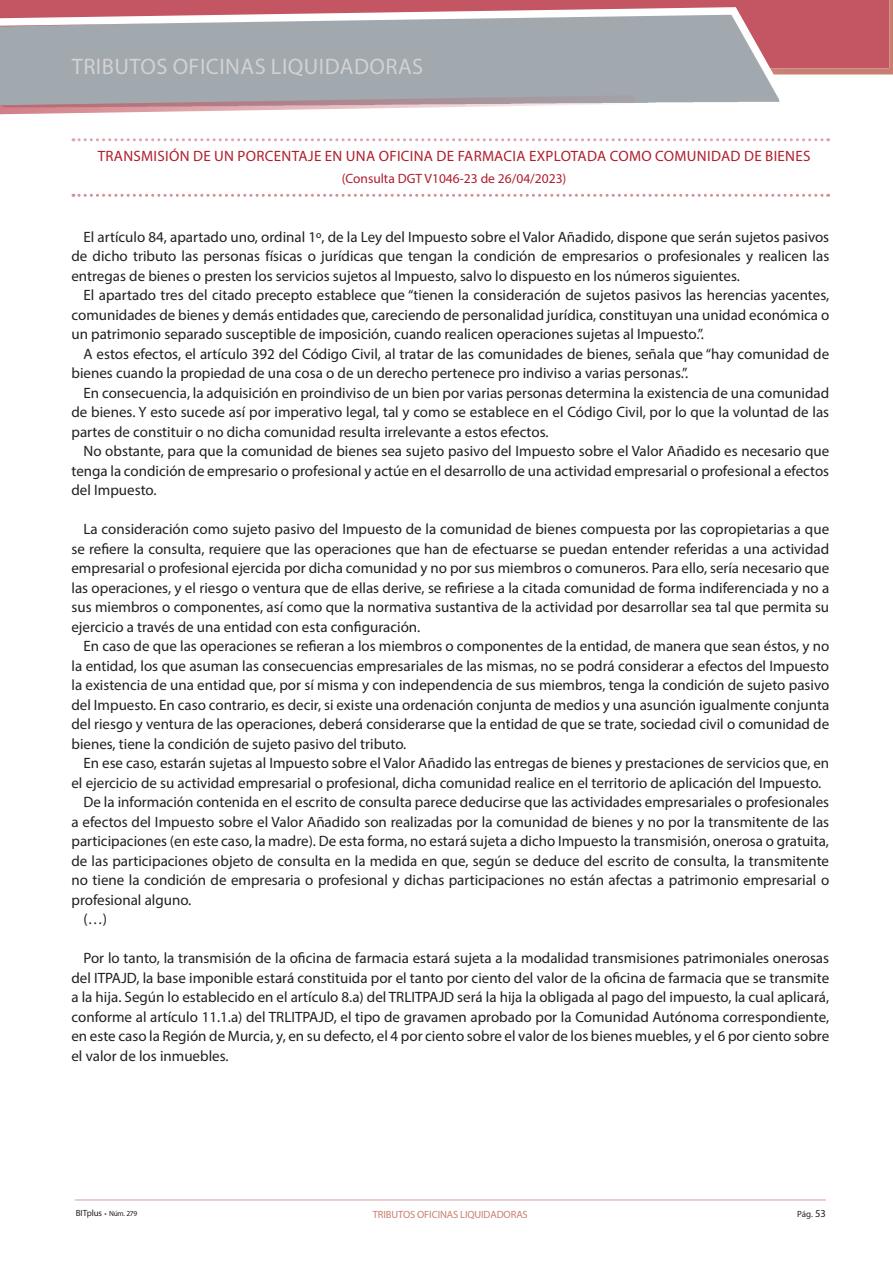
<style>
.page{position:relative;width:893px;height:1263px;background:#fff}
.page>*{position:absolute;margin:0;border:0;box-sizing:border-box;transform-origin:0 0}
.t1{font:22.5px "Myriad Pro";letter-spacing:.02em;color:#d1d2d2}
.BT_New_-_Parrafo_2ºy{font:15px/19.5px "Myriad Pro";color:#231f20;text-align:justify}
.BTNew_-_OOLL_-_Ladil{font:15px "Myriad Pro";letter-spacing:.02em;color:#af1e2d}
.BT_New_-_Ladillo_2{font:13.5px "Myriad Pro";color:#af1e2d}
.t2{font:10.5px "Myriad Pro";letter-spacing:-.01em;color:#c97f70}
.t3{font:9px "Myriad Pro";color:#231f20}
.t4{font:7.5px "Myriad Pro";letter-spacing:-.03em;color:#231f20}
.s1{font-size:9px}
.s2{font-size:10.5px}
</style>
<div class="page">
<svg style="left:0;top:0;width:893px;height:75px;background:#c45b64"></svg>
<hr style="left:75px;top:1199px;width:751px;height:2px;background:#e7bcc0">
<svg style="left:198px;top:1px;width:403px;height:2px"></svg>
<svg style="left:0;top:3px;width:793px;height:100px;background:#ada4aa"></svg>
<svg style="left:0;top:94px;width:637px;height:21px"></svg>
<svg style="left:764px;top:79px;width:28px;height:24px"></svg>
<svg style="left:73px;top:138px;width:756px;height:3px"></svg>
<svg style="left:73px;top:194px;width:756px;height:3px"></svg>
<h1 class="t1" style="left:72px;top:52px;width:353px">TRIBUTOS OFICINAS LIQUIDADORAS</h1>
<p class="BTNew_-_OOLL_-_Ladil" style="left:98px;top:146px;width:714px">TRANSMISIÓN DE UN PORCENTAJE EN UNA OFICINA DE FARMACIA EXPLOTADA COMO COMUNIDAD DE BIENES</p>
<p class="BT_New_-_Ladillo_2" style="left:342px;top:170px;width:226px">(Consulta DGT V1046-23 de 26/04/2023)</p>
<p class="BT_New_-_Parrafo_2ºy" style="left:71px;top:227px;width:759px;text-indent:12px">El artículo 84, apartado uno, ordinal 1º, de la Ley del Impuesto sobre el Valor Añadido, dispone que serán sujetos pasivos de dicho tributo las personas físicas o jurídicas que tengan la condición de empresarios o profesionales y realicen las entregas de bienes o presten los servicios sujetos al Impuesto, salvo lo dispuesto en los números siguientes.</p>
<p class="BT_New_-_Parrafo_2ºy" style="left:71px;top:285px;width:759px;text-indent:12px">El apartado tres del citado precepto establece que “tienen la consideración de sujetos pasivos las herencias yacentes, comunidades de bienes y demás entidades que, careciendo de personalidad jurídica, constituyan una unidad económica o un patrimonio separado susceptible de imposición, cuando realicen operaciones sujetas al Impuesto.”.</p>
<p class="BT_New_-_Parrafo_2ºy" style="left:71px;top:344px;width:759px;text-indent:12px">A estos efectos, el artículo 392 del Código Civil, al tratar de las comunidades de bienes, señala que “hay comunidad de bienes cuando la propiedad de una cosa o de un derecho pertenece pro indiviso a varias personas.”.</p>
<p class="BT_New_-_Parrafo_2ºy" style="left:71px;top:383px;width:759px;text-indent:12px">En consecuencia, la adquisición en proindiviso de un bien por varias personas determina la existencia de una comunidad de bienes. Y esto sucede así por imperativo legal, tal y como se establece en el Código Civil, por lo que la voluntad de las partes de constituir o no dicha comunidad resulta irrelevante a estos efectos.</p>
<p class="BT_New_-_Parrafo_2ºy" style="left:71px;top:441px;width:759px;text-indent:12px">No obstante, para que la comunidad de bienes sea sujeto pasivo del Impuesto sobre el Valor Añadido es necesario que tenga la condición de empresario o profesional y actúe en el desarrollo de una actividad empresarial o profesional a efectos del Impuesto.</p>
<p class="BT_New_-_Parrafo_2ºy" style="left:71px;top:519px;width:759px;text-indent:12px">La consideración como sujeto pasivo del Impuesto de la comunidad de bienes compuesta por las copropietarias a que se refiere la consulta, requiere que las operaciones que han de efectuarse se puedan entender referidas a una actividad empresarial o profesional ejercida por dicha comunidad y no por sus miembros o comuneros. Para ello, sería necesario que las operaciones, y el riesgo o ventura que de ellas derive, se refiriese a la citada comunidad de forma indiferenciada y no a sus miembros o componentes, así como que la normativa sustantiva de la actividad por desarrollar sea tal que permita su ejercicio a través de una entidad con esta configuración.</p>
<p class="BT_New_-_Parrafo_2ºy" style="left:71px;top:636px;width:759px;text-indent:12px">En caso de que las operaciones se refieran a los miembros o componentes de la entidad, de manera que sean éstos, y no la entidad, los que asuman las consecuencias empresariales de las mismas, no se podrá considerar a efectos del Impuesto la existencia de una entidad que, por sí misma y con independencia de sus miembros, tenga la condición de sujeto pasivo del Impuesto. En caso contrario, es decir, si existe una ordenación conjunta de medios y una asunción igualmente conjunta del riesgo y ventura de las operaciones, deberá considerarse que la entidad de que se trate, sociedad civil o comunidad de bienes, tiene la condición de sujeto pasivo del tributo.</p>
<p class="BT_New_-_Parrafo_2ºy" style="left:71px;top:753px;width:759px;text-indent:12px">En ese caso, estarán sujetas al Impuesto sobre el Valor Añadido las entregas de bienes y prestaciones de servicios que, en el ejercicio de su actividad empresarial o profesional, dicha comunidad realice en el territorio de aplicación del Impuesto.</p>
<p class="BT_New_-_Parrafo_2ºy" style="left:71px;top:792px;width:759px;text-indent:12px">De la información contenida en el escrito de consulta parece deducirse que las actividades empresariales o profesionales a efectos del Impuesto sobre el Valor Añadido son realizadas por la comunidad de bienes y no por la transmitente de las participaciones (en este caso, la madre). De esta forma, no estará sujeta a dicho Impuesto la transmisión, onerosa o gratuita, de las participaciones objeto de consulta en la medida en que, según se deduce del escrito de consulta, la transmitente no tiene la condición de empresaria o profesional y dichas participaciones no están afectas a patrimonio empresarial o profesional alguno.</p>
<p class="BT_New_-_Parrafo_2ºy" style="left:83px;top:909px;width:25px">(…)</p>
<p class="BT_New_-_Parrafo_2ºy" style="left:71px;top:948px;width:759px;text-indent:12px">Por lo tanto, la transmisión de la oficina de farmacia estará sujeta a la modalidad transmisiones patrimoniales onerosas del ITPAJD, la base imponible estará constituida por el tanto por ciento del valor de la oficina de farmacia que se transmite a la hija. Según lo establecido en el artículo 8.a) del TRLITPAJD será la hija la obligada al pago del impuesto, la cual aplicará, conforme al artículo 11.1.a) del TRLITPAJD, el tipo de gravamen aprobado por la Comunidad Autónoma correspondiente, en este caso la Región de Murcia, y, en su defecto, el 4 por ciento sobre el valor de los bienes muebles, y el 6 por ciento sobre el valor de los inmuebles.</p>
<p class="t4" style="left:76px;top:1209px;width:63px"><span class="s1">BITplus</span> • Núm. 279</p>
<p class="t2" style="left:373px;top:1208px;width:156px">TRIBUTOS OFICINAS LIQUIDADORAS</p>
<p class="t3" style="left:797px;top:1208px;width:30px">Pág. <span class="s2">53</span></p>
</div>
